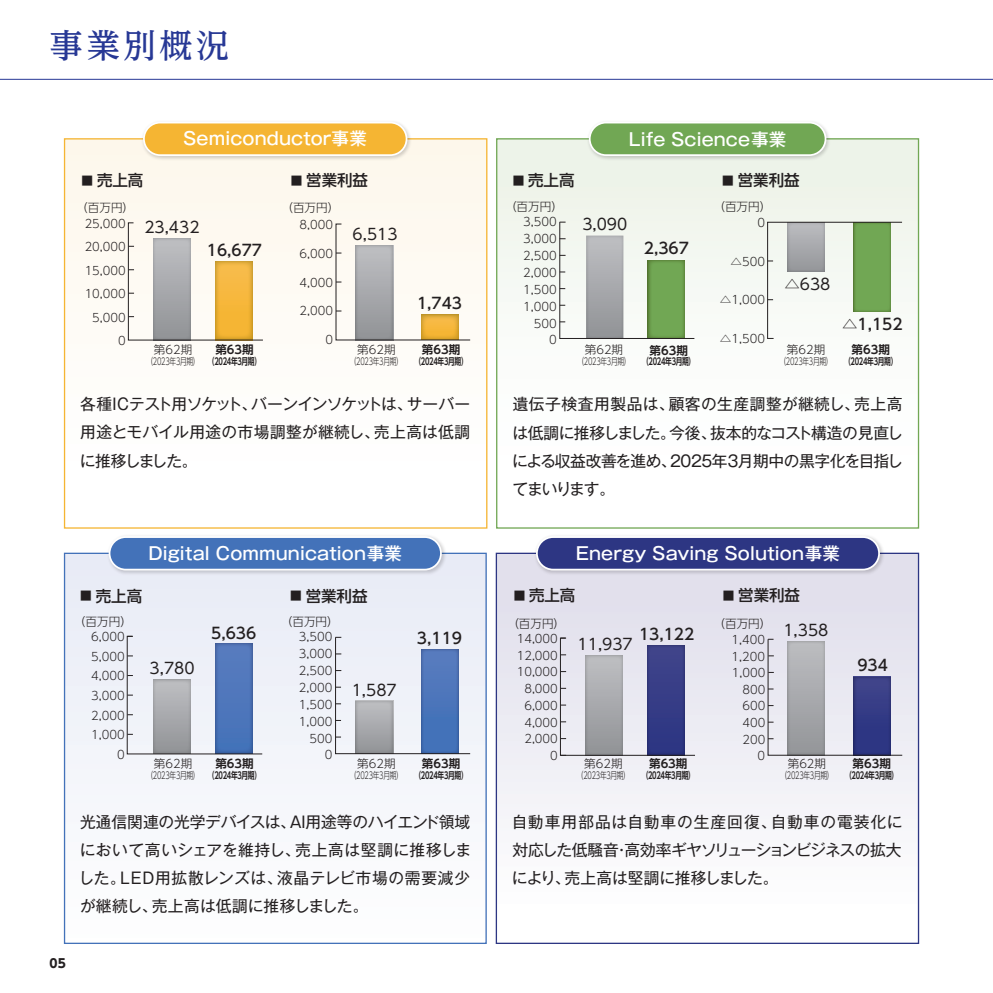
<style>
.page{position:relative;width:993px;height:993px;background:#fff}
.page>*{position:absolute;margin:0;border:0;box-sizing:border-box;transform-origin:0 0}
.t1{font:500 33.25px "UD Reimin Pro";letter-spacing:.09em;color:#273895}
.t2{font:500 17.5px "Gothic MB101 Pro";letter-spacing:.005em;color:#fff}
.t3{font:15.75px/28px "Gothic MB101 Pro";letter-spacing:-.02em;color:#231f20;text-align:justify}
.t4{font:500 15.4px "UD Shin Go Pro";color:#231f20}
.t5{font:15.4px "UD Shin Go Pro";color:#231f20}
.t6{font:700 12.25px "UD Shin Go Pro";color:#231f20}
.t7{font:300 11.55px/16.6px "UD Shin Go Pro";color:#231f20}
.t8{font:700 11.55px "UD Shin Go Pro De";color:#231f20}
.t9{font:700 9.62px "UD Shin Go Pro De";letter-spacing:-.045em;color:#231f20;scale:.7 1}
.t10{font:300 9.62px "UD Shin Go Pro";letter-spacing:-.045em;color:#231f20;scale:.7 1}
.s1{font-size:11.55px}
</style>
<div class="page">
<div style="left:64px;top:139px;width:422px;height:389px;background:#fefdf9"></div>
<div style="left:496px;top:139px;width:422px;height:389px;background:linear-gradient(to bottom,#edf3e9,#fff)"></div>
<div style="left:496px;top:553px;width:422px;height:390px;background:linear-gradient(to bottom,#dddce9,#fff)"></div>
<div style="left:64px;top:553px;width:422px;height:390px;background:#f5f7fb"></div>
<hr style="left:0;top:79px;width:992px;height:1px;background:#273895">
<img style="left:140px;top:130px;width:273px;height:32px">
<svg style="left:143px;top:122px;width:264px;height:34px;background:#f5be4c"></svg>
<img style="left:585px;top:131px;width:247px;height:31px">
<svg style="left:588px;top:122px;width:238px;height:34px;background:#83b26a"></svg>
<img style="left:532px;top:543px;width:354px;height:34px">
<svg style="left:536px;top:536px;width:343px;height:34px;background:#454d91"></svg>
<img style="left:105px;top:543px;width:343px;height:34px">
<svg style="left:109px;top:536px;width:332px;height:34px;background:#5882c0"></svg>
<svg style="left:766px;top:221px;width:136px;height:118px"></svg>
<svg style="left:767px;top:638px;width:135px;height:117px;background:#afb1c4"></svg>
<svg style="left:559px;top:637px;width:136px;height:118px;background:#a7a9c2"></svg>
<svg style="left:335px;top:636px;width:135px;height:118px"></svg>
<svg style="left:559px;top:221px;width:135px;height:118px"></svg>
<svg style="left:127px;top:635px;width:136px;height:119px"></svg>
<svg style="left:128px;top:222px;width:135px;height:118px"></svg>
<svg style="left:335px;top:223px;width:135px;height:117px"></svg>
<h1 class="t1" style="left:50px;top:18px;width:181px">事業別概況</h1>
<p class="t2" style="left:183px;top:124px;width:185px">Semiconductor事業</p>
<p class="t4" style="left:291px;top:168px;width:79px"><span class="s1">■</span> 営業利益</p>
<p class="t7" style="left:299px;top:199px;width:41px;text-indent:-18px">（百万円）<br>8,000</p>
<p class="t7" style="left:299px;top:244px;width:35px">6,000</p>
<p class="t7" style="left:299px;top:273px;width:35px">4,000</p>
<p class="t7" style="left:299px;top:302px;width:35px">2,000</p>
<p class="t7" style="left:325px;top:331px;width:9px">0</p>
<p class="t4" style="left:82px;top:168px;width:63px"><span class="s1">■</span> 売上高</p>
<p class="t7" style="left:76px;top:200px;width:59px;line-height:15.4px;text-align:center">（百万円）<br>25,000</p>
<p class="t5" style="left:144px;top:214px;width:57px">23,432</p>
<p class="t5" style="left:352px;top:221px;width:46px">6,513</p>
<p class="t7" style="left:85px;top:238px;width:43px">20,000</p>
<p class="t4" style="left:207px;top:237px;width:57px">16,677</p>
<p class="t7" style="left:85px;top:261px;width:43px">15,000</p>
<p class="t7" style="left:85px;top:285px;width:43px">10,000</p>
<p class="t7" style="left:92px;top:308px;width:35px">5,000</p>
<p class="t7" style="left:118px;top:332px;width:9px">0</p>
<p class="t8" style="left:215px;top:340px;width:40px">第63期</p>
<p class="t9" style="left:208px;top:353px;width:77px">（2024年3月期）</p>
<p class="t7" style="left:154px;top:341px;width:40px">第62期</p>
<p class="t10" style="left:146px;top:353px;width:77px">（2023年3月期）</p>
<p class="t7" style="left:357px;top:341px;width:40px">第62期</p>
<p class="t10" style="left:350px;top:353px;width:77px">（2023年3月期）</p>
<p class="t4" style="left:417px;top:291px;width:47px">1,743</p>
<p class="t8" style="left:422px;top:340px;width:40px">第63期</p>
<p class="t9" style="left:414px;top:353px;width:77px">（2024年3月期）</p>
<p class="t2" style="left:628px;top:125px;width:159px">Life Science事業</p>
<p class="t4" style="left:512px;top:168px;width:63px"><span class="s1">■</span> 売上高</p>
<p class="t4" style="left:722px;top:168px;width:79px"><span class="s1">■</span> 営業利益</p>
<p class="t7" style="left:757px;top:197px;width:15px;text-indent:-44px">（百万円）<br>0</p>
<p class="t7" style="left:730px;top:252px;width:36px">△500</p>
<p class="t7" style="left:719px;top:291px;width:47px">△1,000</p>
<p class="t7" style="left:719px;top:329px;width:47px">△1,500</p>
<p class="t7" style="left:505px;top:197px;width:60px">（百万円）</p>
<p class="t7" style="left:523px;top:212px;width:35px">3,500<br>3,000</p>
<p class="t5" style="left:582px;top:212px;width:46px">3,090</p>
<p class="t4" style="left:643px;top:235px;width:47px">2,367</p>
<p class="t7" style="left:523px;top:246px;width:35px">2,500</p>
<p class="t7" style="left:523px;top:263px;width:35px">2,000</p>
<p class="t5" style="left:784px;top:271px;width:48px">△638</p>
<p class="t7" style="left:523px;top:280px;width:35px">1,500</p>
<p class="t7" style="left:523px;top:297px;width:35px">1,000</p>
<p class="t7" style="left:533px;top:314px;width:24px">500</p>
<p class="t7" style="left:549px;top:330px;width:9px">0</p>
<p class="t7" style="left:584px;top:341px;width:40px">第62期</p>
<p class="t10" style="left:577px;top:353px;width:77px">（2023年3月期）</p>
<p class="t7" style="left:786px;top:341px;width:40px">第62期</p>
<p class="t10" style="left:779px;top:353px;width:77px">（2023年3月期）</p>
<p class="t8" style="left:649px;top:340px;width:40px">第63期</p>
<p class="t9" style="left:642px;top:354px;width:77px">（2024年3月期）</p>
<p class="t4" style="left:841px;top:311px;width:62px">△1,152</p>
<p class="t8" style="left:851px;top:340px;width:40px">第63期</p>
<p class="t9" style="left:843px;top:353px;width:77px">（2024年3月期）</p>
<p class="t3" style="left:80px;top:388px;width:392px">各種ICテスト用ソケット、バーンインソケットは、サーバー用途とモバイル用途の市場調整が継続し、売上高は低調に推移しました。</p>
<p class="t3" style="left:512px;top:388px;width:392px">遺伝子検査用製品は、顧客の生産調整が継続し、売上高は低調に推移しました。今後、抜本的なコスト構造の見直しによる収益改善を進め、2025年３月期中の黒字化を目指してまいります。</p>
<p class="t2" style="left:148px;top:538px;width:255px">Digital Communication事業</p>
<p class="t2" style="left:575px;top:538px;width:265px">Energy Saving Solution事業</p>
<p class="t4" style="left:80px;top:583px;width:63px"><span class="s1">■</span> 売上高</p>
<p class="t4" style="left:290px;top:583px;width:79px"><span class="s1">■</span> 営業利益</p>
<p class="t7" style="left:281px;top:612px;width:60px">（百万円）</p>
<p class="t7" style="left:91px;top:613px;width:42px;line-height:15px;text-indent:-17px">（百万円）<br>6,000</p>
<p class="t7" style="left:91px;top:647px;width:35px">5,000</p>
<p class="t4" style="left:211px;top:620px;width:47px">5,636</p>
<p class="t7" style="left:299px;top:627px;width:35px">3,500<br>3,000</p>
<p class="t5" style="left:150px;top:655px;width:47px">3,780</p>
<p class="t7" style="left:299px;top:661px;width:35px">2,500</p>
<p class="t7" style="left:91px;top:666px;width:35px">4,000</p>
<p class="t7" style="left:299px;top:678px;width:35px">2,000</p>
<p class="t5" style="left:351px;top:677px;width:47px">1,587</p>
<p class="t7" style="left:91px;top:686px;width:35px">3,000</p>
<p class="t7" style="left:299px;top:695px;width:35px">1,500</p>
<p class="t7" style="left:91px;top:706px;width:35px">2,000</p>
<p class="t7" style="left:299px;top:712px;width:35px">1,000</p>
<p class="t7" style="left:91px;top:725px;width:35px">1,000</p>
<p class="t7" style="left:309px;top:729px;width:24px">500</p>
<p class="t4" style="left:417px;top:625px;width:47px">3,119</p>
<p class="t4" style="left:513px;top:583px;width:63px"><span class="s1">■</span> 売上高</p>
<p class="t4" style="left:722px;top:583px;width:79px"><span class="s1">■</span> 営業利益</p>
<p class="t7" style="left:713px;top:614px;width:59px">（百万円）</p>
<p class="t7" style="left:507px;top:615px;width:59px;line-height:15px;text-align:center">（百万円）<br>14,000</p>
<p class="t7" style="left:516px;top:646px;width:43px">12,000</p>
<p class="t5" style="left:783px;top:617px;width:47px">1,358</p>
<p class="t4" style="left:638px;top:621px;width:57px">13,122</p>
<p class="t7" style="left:731px;top:630px;width:35px">1,400</p>
<p class="t5" style="left:577px;top:631px;width:57px">11,937</p>
<p class="t7" style="left:731px;top:647px;width:35px">1,200</p>
<p class="t7" style="left:516px;top:663px;width:43px">10,000</p>
<p class="t7" style="left:731px;top:663px;width:35px">1,000</p>
<p class="t7" style="left:524px;top:679px;width:35px">8,000</p>
<p class="t7" style="left:524px;top:713px;width:35px">4,000</p>
<p class="t7" style="left:524px;top:696px;width:35px">6,000</p>
<p class="t7" style="left:524px;top:730px;width:35px">2,000</p>
<p class="t7" style="left:742px;top:680px;width:24px">800</p>
<p class="t7" style="left:742px;top:713px;width:24px">400<br>200</p>
<p class="t7" style="left:742px;top:697px;width:24px">600</p>
<p class="t4" style="left:857px;top:653px;width:32px">934</p>
<p class="t7" style="left:117px;top:745px;width:9px">0</p>
<p class="t7" style="left:154px;top:755px;width:40px">第62期</p>
<p class="t10" style="left:146px;top:767px;width:77px">（2023年3月期）</p>
<p class="t8" style="left:215px;top:754px;width:40px">第63期</p>
<p class="t9" style="left:208px;top:767px;width:77px">（2024年3月期）</p>
<p class="t7" style="left:325px;top:745px;width:9px">0</p>
<p class="t7" style="left:357px;top:755px;width:40px">第62期</p>
<p class="t10" style="left:350px;top:767px;width:77px">（2023年3月期）</p>
<p class="t8" style="left:422px;top:754px;width:40px">第63期</p>
<p class="t9" style="left:414px;top:767px;width:77px">（2024年3月期）</p>
<p class="t7" style="left:550px;top:746px;width:9px">0</p>
<p class="t7" style="left:584px;top:755px;width:40px">第62期</p>
<p class="t10" style="left:576px;top:767px;width:77px">（2023年3月期）</p>
<p class="t8" style="left:649px;top:754px;width:40px">第63期</p>
<p class="t9" style="left:641px;top:767px;width:77px">（2024年3月期）</p>
<p class="t7" style="left:757px;top:746px;width:9px">0</p>
<p class="t7" style="left:787px;top:755px;width:40px">第62期</p>
<p class="t10" style="left:780px;top:767px;width:77px">（2023年3月期）</p>
<p class="t8" style="left:852px;top:754px;width:40px">第63期</p>
<p class="t9" style="left:844px;top:767px;width:77px">（2024年3月期）</p>
<p class="t3" style="left:78px;top:805px;width:394px">光通信関連の光学デバイスは、AI用途等のハイエンド領域において高いシェアを維持し、売上高は堅調に推移しました。LED用拡散レンズは、液晶テレビ市場の需要減少が継続し、売上高は低調に推移しました。</p>
<p class="t3" style="left:511px;top:805px;width:392px">自動車用部品は自動車の生産回復、自動車の電装化に対応した低騒音・高効率ギヤソリューションビジネスの拡大により、売上高は堅調に推移しました。</p>
<p class="t6" style="left:50px;top:953px;width:18px">05</p>
</div>
